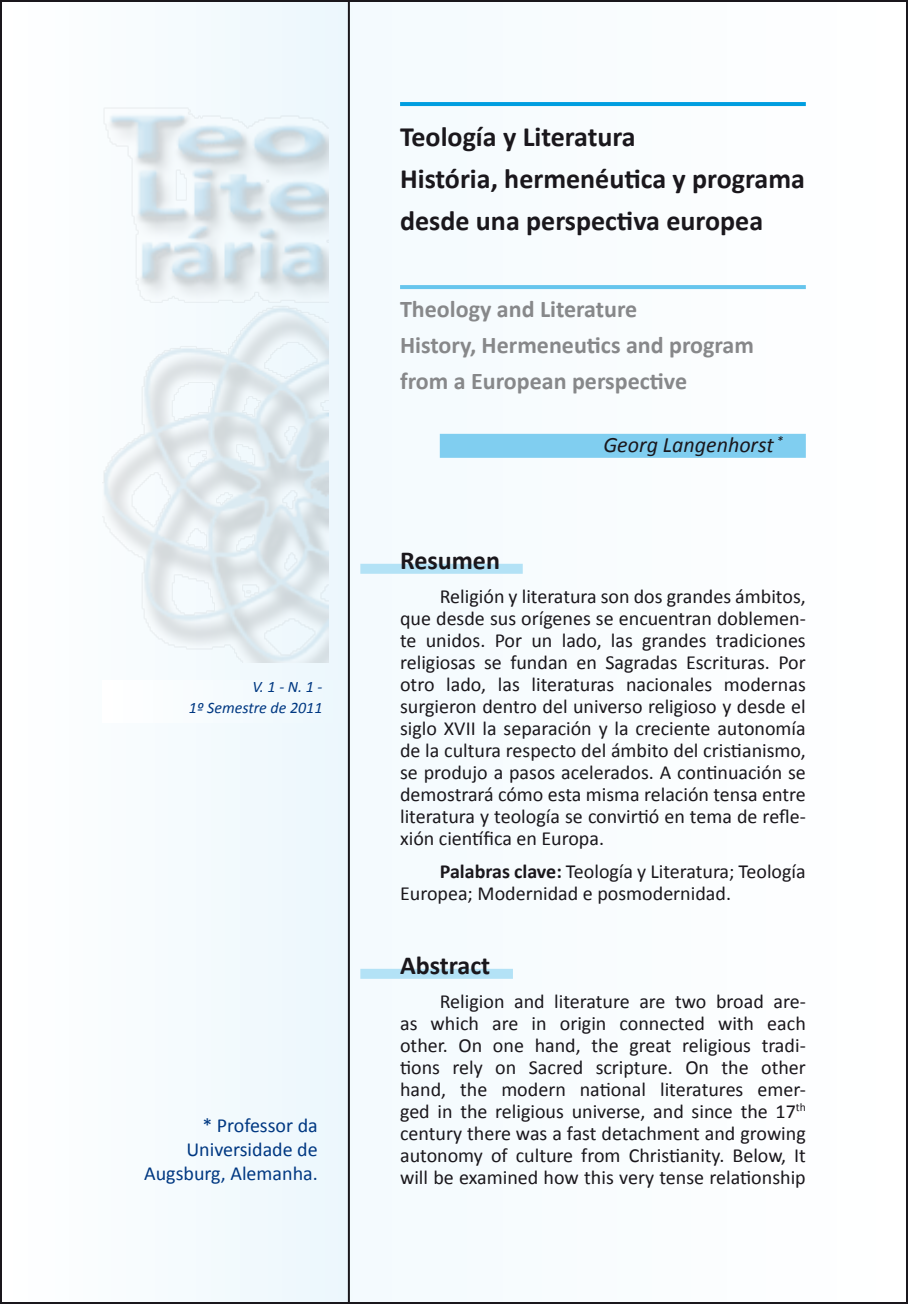
<style>
.page{position:relative;width:908px;height:1304px;background:#fff}
.page>*{position:absolute;margin:0;border:0;box-sizing:border-box;transform-origin:0 0}
.t1{font:700 28px/42px "Calibri";color:#1a171c}
.t2{font:700 26px "Calibri";color:#1a171c}
.t3{font:700 24px/36px "Calibri";color:#87888a}
.t4{font:italic 22px "Calibri";color:#1a171c}
.t5{font:20px/22px "Calibri";color:#1a171c;text-align:justify}
.t6{font:20px/24px "Calibri";color:#003882;text-align:right}
.t7{font:italic 16px/21px "Calibri";color:#003882;text-align:right}
.s1{font-weight:700}
</style>
<div class="page">
<div style="left:1px;top:1px;width:905px;height:1302px;background:#f9fcfe"></div>
<div style="left:0;top:0;width:350px;height:1304px;border:2px solid #1a171c"></div>
<img style="left:102px;top:102px;width:226px;height:560px">
<div style="left:102px;top:680px;width:243px;height:42px;background:#f5fbfe"></div>
<hr style="left:400px;top:102px;width:405px;height:4px;background:#009ee0">
<hr style="left:400px;top:285px;width:405px;height:4px;background:#66c5ed">
<div style="left:439px;top:434px;width:366px;height:24px;background:#80cef0"></div>
<div style="left:360px;top:564px;width:162px;height:10px;background:#b3e2f6"></div>
<div style="left:360px;top:969px;width:152px;height:10px;background:#b3e2f6"></div>
<p class="t7" style="left:188px;top:676px;width:135px">V. 1 - N. 1 -<br>1º Semestre de 2011</p>
<p class="t6" style="left:144px;top:1112px;width:175px">* Professor da<br>Universidade de<br>Augsburg, Alemanha.</p>
<h1 class="t1" style="left:400px;top:114px;width:406px">Teología y Literatura<br>História, hermenéutica y programa desde una perspectiva europea</h1>
<p class="t3" style="left:400px;top:290px;width:355px">Theology and Literature<br>History, Hermeneutics and program from a European perspective</p>
<p class="t4" style="left:603px;top:431px;width:181px">Georg Langenhorst <sup>*</sup></p>
<h2 class="t2" style="left:400px;top:545px;width:101px">Resumen</h2>
<p class="t5" style="left:400px;top:584px;width:407px;text-indent:40px">Religión y literatura son dos grandes ámbitos, que desde sus orígenes se encuentran doblemen&shy;te unidos. Por un lado, las grandes tradiciones religiosas se fundan en Sagradas Escrituras. Por otro lado, las literaturas nacionales modernas surgieron dentro del universo religioso y desde el siglo XVII la separación y la creciente autonomía de la cultura respecto del ámbito del cristianismo, se produjo a pasos acelerados. A continuación se demostrará cómo esta misma relación tensa entre literatura y teología se convirtió en tema de refle&shy;xión científica en Europa.</p>
<p class="t5" style="left:400px;top:860px;width:407px;text-indent:40px"><span class="s1">Palabras clave:</span> Teología y Literatura; Teología<br>Europea; Modernidad e posmodernidad.</p>
<h2 class="t2" style="left:400px;top:950px;width:92px">Abstract</h2>
<p class="t5" style="left:400px;top:989px;width:407px;text-indent:40px">Religion and literature are two broad are&shy;as which are in origin connected with each other. On one hand, the great religious tradi&shy;tions rely on Sacred scripture. On the other hand, the modern national literatures emer&shy;ged in the religious universe, and since the 17<sup>th </sup>century there was a fast detachment and growing autonomy of culture from Christianity. Below, It will be examined how this very tense relationship</p>
</div>
